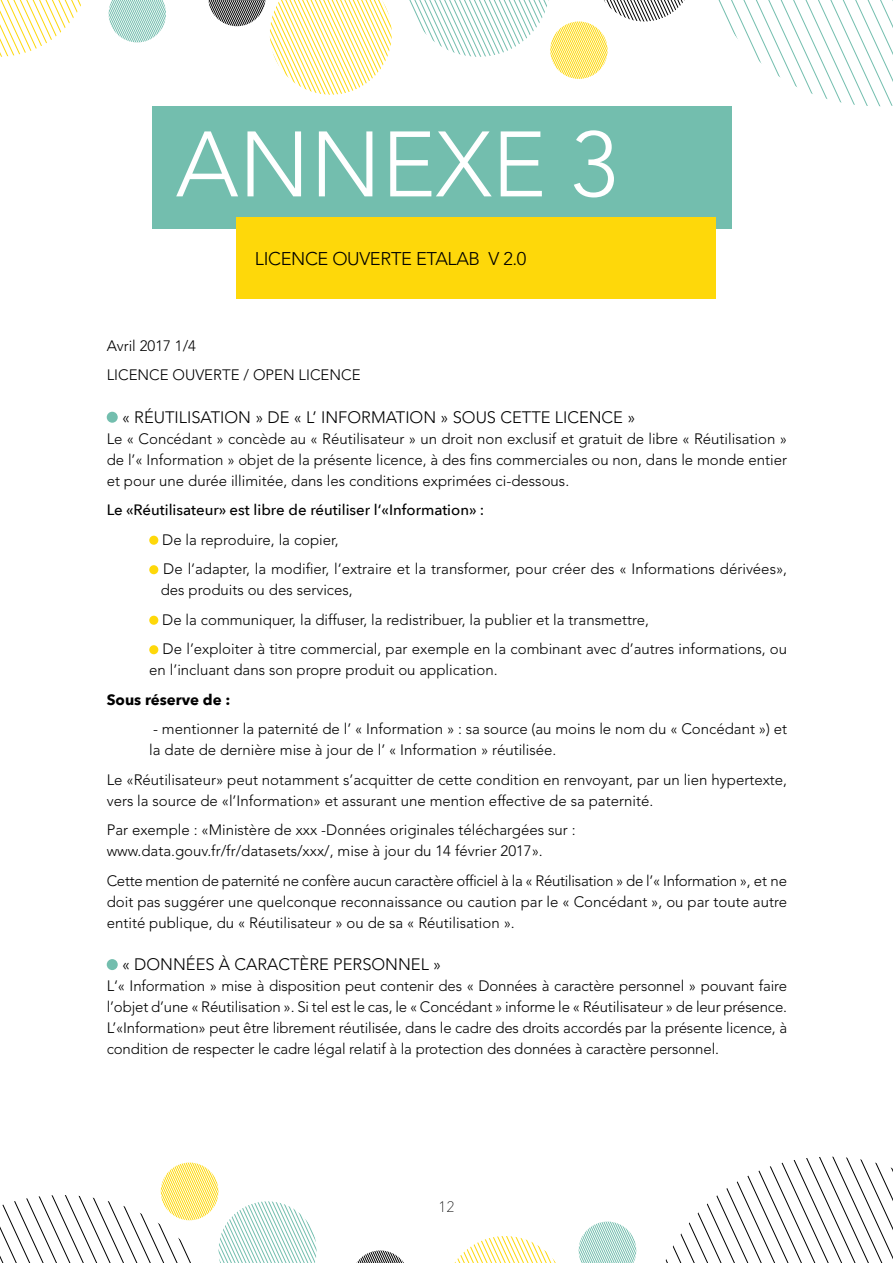
<style>
.page{position:relative;width:893px;height:1263px;background:#fff}
.page>*{position:absolute;margin:0;border:0;box-sizing:border-box;transform-origin:0 0}
.t1{font:300 91.8px "Avenir LT Pro";color:#fff}
.t2{font:300 18.3px "Avenir LT Pro";letter-spacing:-.02em;color:#000}
.t3{font:300 16.5px "Avenir LT Pro";color:#000}
.t4{font:300 15px/21px "Avenir LT Pro";color:#000}
.t5{font:500 15px "Avenir Next LT Com";color:#000}
.t6{font:700 15px "Avenir Next LT Com";color:#000}
.t7{font:100 15px "Avenir Next LT Pro";color:#000}
</style>
<div class="page">
<svg style="left:0;top:0;width:81px;height:57px"></svg>
<svg style="left:109px;top:0;width:57px;height:42px;background:#bcdfd8"></svg>
<svg style="left:409px;top:0;width:484px;height:106px"></svg>
<svg style="left:208px;top:0;width:184px;height:95px"></svg>
<svg style="left:579px;top:1221px;width:57px;height:42px"></svg>
<svg style="left:0;top:1162px;width:317px;height:101px"></svg>
<svg style="left:454px;top:1236px;width:102px;height:27px"></svg>
<svg style="left:665px;top:1157px;width:228px;height:106px"></svg>
<svg style="left:356px;top:1250px;width:48px;height:13px"></svg>
<div style="left:107px;top:412px;width:11px;height:11px;background:#73beae;border-radius:50%"></div>
<div style="left:149px;top:536px;width:9px;height:9px;background:#fed80a;border-radius:50%"></div>
<div style="left:149px;top:565px;width:9px;height:9px;background:#fed80a;border-radius:50%"></div>
<div style="left:149px;top:616px;width:9px;height:9px;background:#fed80a;border-radius:50%"></div>
<div style="left:149px;top:645px;width:9px;height:9px;background:#fed80a;border-radius:50%"></div>
<div style="left:107px;top:959px;width:11px;height:11px;background:#73beae;border-radius:50%"></div>
<div style="left:152px;top:106px;width:579px;height:123px;background:#73beae"></div>
<div style="left:236px;top:217px;width:480px;height:81px;background:#fed80a"></div>
<h1 class="t1" style="left:176px;top:110px;width:443px">Annexe 3</h1>
<p class="t2" style="left:255px;top:247px;width:173px">Licence Ouverte ETALAB</p>
<p class="t2" style="left:488px;top:247px;width:39px">V 2.0</p>
<p class="t4" style="left:107px;top:331px;width:91px;line-height:29.5px">Avril 2017 1/4<br>LICENCE</p>
<p class="t4" style="left:173px;top:365px;width:23px">OUVERTE</p>
<p class="t4" style="left:244px;top:365px;width:32px">/ OPEN</p>
<p class="t4" style="left:299px;top:365px;width:10px">LICENCE</p>
<p class="t3" style="left:122px;top:407px;width:41px">« RéUTILISATI</p>
<p class="t3" style="left:225px;top:407px;width:147px">ON » DE « L’ IN FORMATI</p>
<p class="t3" style="left:410px;top:407px;width:102px">ON » SOUS CETTE</p>
<p class="t3" style="left:555px;top:407px;width:11px">LICENCE</p>
<p class="t3" style="left:627px;top:407px;width:9px">»</p>
<p class="t4" style="left:107px;top:428px;width:682px;text-align:justify">Le « Concédant » concède au « Réutilisateur » un droit non exclusif et gratuit de libre « Réutilisation » de l’« I nformation » objet de la présente licence, à des fins commerciales ou non, dans le monde entier et pour une durée illimitée, dans les conditions exprimées ci-dessous.</p>
<p class="t5" style="left:107px;top:501px;width:379px">Le «Réutilisateur» est libre de réutiliser l‘«Information» :</p>
<p class="t4" style="left:162px;top:525px;width:626px;line-height:29.5px">De la reproduire, la copier,<br>De l‘adapter, la modifier, l‘extraire et la transformer, pour créer des « I nformations dérivées»,</p>
<p class="t4" style="left:161px;top:575px;width:628px;line-height:29.5px">des produits ou des services,<br>De la communiquer, la diffuser, la redistribuer, la publier et la transmettre,<br>De l’exploiter à titre commercial, par exemple en la combinant avec d’autres informations, ou</p>
<p class="t4" style="left:149px;top:660px;width:350px">en l’incluant dans son propre produit ou application.</p>
<p class="t6" style="left:107px;top:690px;width:125px">Sous réserve de :</p>
<p class="t4" style="left:149px;top:719px;width:639px">- mentionner la paternité de l’ « I nformation » : sa source (au moins le nom du « Concédant ») et la date de dernière mise à jour de l’ « I nformation » réutilisée.</p>
<p class="t4" style="left:107px;top:769px;width:682px">Le «Réutilisateur» peut notamment s’acquitter de cette condition en renvoyant, par un lien hypertexte, vers la source de «l’I nformation» et assurant une mention effective de sa paternité.</p>
<p class="t4" style="left:107px;top:820px;width:470px">Par exemple : «M inistère de xxx -Données originales téléchargées sur : www.data.gouv.fr/fr/datasets/xxx/, mise à jour du 14 février 2017».</p>
<p class="t4" style="left:107px;top:870px;width:682px;text-align:justify">Cette mention de paternité ne confère aucun caractère officiel à la « Réutilisation » de l’« I nformation », et ne doit pas suggérer une quelconque reconnaissance ou caution par le « Concédant », ou par toute autre entité publique, du « Réutilisateur » ou de sa « Réutilisation ».</p>
<p class="t3" style="left:122px;top:955px;width:125px">« DONN éES à CARACT</p>
<p class="t3" style="left:300px;top:955px;width:44px">èRE PERS</p>
<p class="t3" style="left:371px;top:955px;width:26px">ONNEL</p>
<p class="t3" style="left:433px;top:955px;width:9px">»</p>
<p class="t4" style="left:107px;top:975px;width:682px;text-align:justify">L‘« I nformation » mise à disposition peut contenir des « Données à caractère personnel » pouvant faire l’objet d’une « Réutilisation ». Si tel est le cas, le « Concédant » informe le « Réutilisateur » de leur présence.<br>L’«I nformation» peut être librement réutilisée, dans le cadre des droits accordés par la présente licence, à condition de respecter le cadre légal relatif à la protection des données à caractère personnel.</p>
<p class="t7" style="left:438px;top:1198px;width:18px">12</p>
</div>
